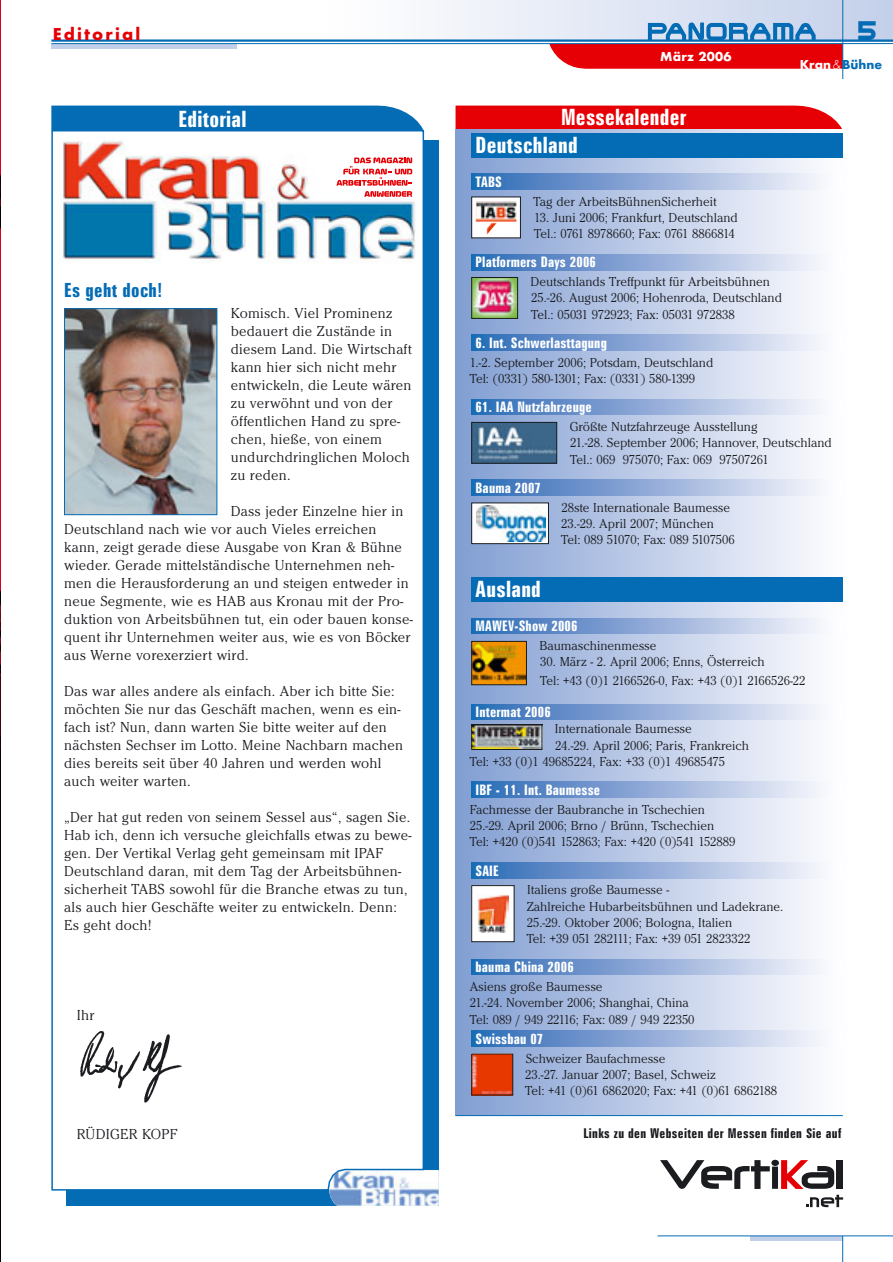
<style>
.page{position:relative;width:893px;height:1262px;background:#fff}
.page>*{position:absolute;margin:0;border:0;box-sizing:border-box;transform-origin:0 0}
.t1{font:500 28.95px "Steel Wolf";color:#046cb5}
.t2{font:700 extra-condensed 22.5px "Zurich BT";letter-spacing:.015em;color:#fff}
.t3{font:700 extra-condensed 19.5px "Zurich BT";letter-spacing:.02em;color:#046cb5}
.t4{font:800 18px "Function";letter-spacing:.12em;color:#e60005}
.t5{font:300 15px/18px "Cheltenham";letter-spacing:.02em;color:#1b1c20}
.t6{font:700 extra-condensed 14.55px "Zurich BT";letter-spacing:.015em;color:#fff}
.t7{font:300 13.5px/16.2px "Cheltenham";color:#1b1c20}
.t8{font:700 extra-condensed 13.5px "Zurich BT";letter-spacing:.025em;color:#1b1c20}
.t9{font:800 13.5px "Function";color:#046cb5}
.t10{font:800 13.5px "Function";letter-spacing:.02em;color:#fff}
.s1{color:#fff}
.s2{font-weight:300;color:#fff}
</style>
<div class="page">
<div style="left:321px;top:0;width:571px;height:42px;background:linear-gradient(to right,#fff,#c3d0ea)"></div>
<svg style="left:51px;top:44px;width:185px;height:4px"></svg>
<hr style="left:51px;top:39px;width:841px;height:3px;background:#046cb5">
<hr style="left:51px;top:43px;width:841px;height:1px;background:#046cb5">
<hr style="left:842px;top:0;width:1px;height:79px;background:#046cb5">
<svg style="left:750px;top:1236px;width:92px;height:4px"></svg>
<hr style="left:657px;top:1235px;width:235px;height:1px;background:#046cb5">
<svg style="left:842px;top:1236px;width:1px;height:25px"></svg>
<svg style="left:549px;top:23px;width:293px;height:46px;background:#ba586c"></svg>
<div style="left:66px;top:140px;width:372px;height:1065px;background:#046cb5"></div>
<img style="left:329px;top:1170px;width:109px;height:35px">
<svg style="left:660px;top:1159px;width:174px;height:29px"></svg>
<div style="left:836px;top:1160px;width:7px;height:28px;background:#1b1c20"></div>
<svg style="left:806px;top:1194px;width:37px;height:13px"></svg>
<svg style="left:455px;top:106px;width:387px;height:24px;background:#e51016"></svg>
<div style="left:51px;top:106px;width:372px;height:24px;background:#046cb5"></div>
<svg style="left:51px;top:130px;width:373px;height:1060px;background:#f3f4f6"></svg>
<img style="left:79px;top:1030px;width:104px;height:73px">
<img style="left:66px;top:310px;width:149px;height:203px">
<div style="left:64px;top:308px;width:153px;height:207px;border:1px solid #046cb5"></div>
<div style="left:455px;top:130px;width:392px;height:985px;background:linear-gradient(to right,#7f9cd1,#fffeff)"></div>
<img style="left:473px;top:1055px;width:38px;height:38px">
<div style="left:471px;top:1053px;width:42px;height:42px;border:1px solid #1b1c20"></div>
<div style="left:471px;top:1030px;width:371px;height:16px;background:linear-gradient(to right,#2967b5,#fffbff)"></div>
<div style="left:471px;top:959px;width:371px;height:16px;background:linear-gradient(to right,#2967b5,#fffbff)"></div>
<div style="left:471px;top:885px;width:43px;height:56px;background:#fff"></div>
<img style="left:477px;top:894px;width:32px;height:39px">
<div style="left:471px;top:885px;width:43px;height:57px;border:1px solid #1b1c20"></div>
<div style="left:471px;top:862px;width:371px;height:16px;background:linear-gradient(to right,#2967b5,#fffbff)"></div>
<div style="left:471px;top:781px;width:371px;height:16px;background:linear-gradient(to right,#2967b5,#fffbff)"></div>
<img style="left:473px;top:726px;width:67px;height:22px">
<div style="left:471px;top:724px;width:71px;height:26px;border:1px solid #1b1c20"></div>
<div style="left:471px;top:704px;width:371px;height:16px;background:linear-gradient(to right,#2967b5,#fffbff)"></div>
<img style="left:473px;top:643px;width:52px;height:40px">
<div style="left:471px;top:641px;width:56px;height:44px;border:1px solid #1b1c20"></div>
<div style="left:471px;top:618px;width:371px;height:16px;background:linear-gradient(to right,#2967b5,#fffbff)"></div>
<div style="left:471px;top:577px;width:371px;height:25px;background:#046cb5"></div>
<svg style="left:473px;top:504px;width:74px;height:38px"></svg>
<img style="left:476px;top:505px;width:69px;height:36px">
<div style="left:471px;top:502px;width:78px;height:42px;border:1px solid #1b1c20"></div>
<div style="left:471px;top:479px;width:371px;height:16px;background:linear-gradient(to right,#2967b5,#fffbff)"></div>
<img style="left:473px;top:424px;width:82px;height:37px">
<div style="left:471px;top:422px;width:86px;height:41px;border:1px solid #1b1c20"></div>
<div style="left:471px;top:399px;width:371px;height:16px;background:linear-gradient(to right,#2967b5,#fffbff)"></div>
<svg style="left:471px;top:335px;width:371px;height:15px;background:#95b0d9"></svg>
<img style="left:473px;top:279px;width:43px;height:38px">
<div style="left:471px;top:277px;width:47px;height:42px;border:1px solid #1b1c20"></div>
<div style="left:471px;top:254px;width:371px;height:16px;background:linear-gradient(to right,#2967b5,#fffbff)"></div>
<div style="left:471px;top:197px;width:49px;height:41px;background:#fff"></div>
<img style="left:475px;top:201px;width:41px;height:28px">
<div style="left:471px;top:196px;width:50px;height:42px;border:1px solid #1b1c20"></div>
<svg style="left:471px;top:174px;width:371px;height:15px;background:#95b0d9"></svg>
<div style="left:471px;top:133px;width:371px;height:25px;background:#046cb5"></div>
<hr style="left:455px;top:1115px;width:387px;height:1px;background:#046cb5">
<img style="left:0;top:0;width:1px;height:1261px">
<h3 class="t4" style="left:53px;top:26px;width:89px">Editorial</h3>
<p class="t10" style="left:660px;top:51px;width:73px">März 2006</p>
<h2 class="t2" style="left:178px;top:111px;width:69px">Editorial</h2>
<h2 class="t2" style="left:561px;top:109px;width:127px">Messekalender</h2>
<h2 class="t2" style="left:475px;top:137px;width:103px">Deutschland</h2>
<p class="t6" style="left:475px;top:176px;width:28px">TABS</p>
<h1 class="t1" style="left:858px;top:13px;width:20px">5</h1>
<p class="t9" style="left:799px;top:59px;width:84px"><span class="s1">Kran</span><span class="s2">&amp;</span>Bühne</p>
<h3 class="t3" style="left:64px;top:282px;width:100px">Es geht doch!</h3>
<p class="t5" style="left:231px;top:305px;width:182px">Komisch. Viel Prominenz bedauert die Zustände in diesem Land. Die Wirtschaft kann hier sich nicht mehr entwickeln, die Leute wären zu verwöhnt und von der öffentlichen Hand zu spre&shy;chen, hieße, von einem undurchdringlichen Moloch zu reden.</p>
<p class="t5" style="left:64px;top:503px;width:350px;text-indent:167px">Dass jeder Einzelne hier in Deutschland nach wie vor auch Vieles erreichen kann, zeigt gerade diese Ausgabe von Kran &amp; Bühne wieder. Gerade mittelständische Unternehmen neh&shy;men die Herausforderung an und steigen entweder in neue Segmente, wie es HAB aus Kronau mit der Pro&shy;duktion von Arbeitsbühnen tut, ein oder bauen konse&shy;quent ihr Unternehmen weiter aus, wie es von Böcker aus Werne vorexerziert wird.</p>
<p class="t5" style="left:64px;top:683px;width:340px">Das war alles andere als einfach. Aber ich bitte Sie: möchten Sie nur das Geschäft machen, wenn es ein&shy;fach ist? Nun, dann warten Sie bitte weiter auf den nächsten Sechser im Lotto. Meine Nachbarn machen dies bereits seit über 40 Jahren und werden wohl auch weiter warten.</p>
<p class="t5" style="left:64px;top:809px;width:349px">„Der hat gut reden von seinem Sessel aus“, sagen Sie.<br>Hab ich, denn ich versuche gleichfalls etwas zu bewe&shy;gen. Der Vertikal Verlag geht gemeinsam mit IPAF Deutschland daran, mit dem Tag der Arbeitsbühnen&shy;sicherheit TABS sowohl für die Branche etwas zu tun, als auch hier Geschäfte weiter zu entwickeln. Denn:<br>Es geht doch!</p>
<p class="t5" style="left:77px;top:1007px;width:19px">Ihr</p>
<p class="t5" style="left:77px;top:1125px;width:102px">RÜDIGER KOPF</p>
<p class="t7" style="left:533px;top:194px;width:185px">Tag der ArbeitsBühnenSicherheit</p>
<p class="t7" style="left:534px;top:210px;width:205px">13. Juni 2006; Frankfurt, Deutschland<br>Tel.: 0761 8978660; Fax: 0761 8866814</p>
<p class="t7" style="left:530px;top:275px;width:253px">Deutschlands Treffpunkt für Arbeitsbühnen<br>25.-26. August 2006; Hohenroda, Deutschland<br>Tel.: 05031 972923; Fax: 05031 972838</p>
<p class="t7" style="left:470px;top:355px;width:245px">1.-2. September 2006; Potsdam, Deutschland<br>Tel: (0331) 580-1301; Fax: (0331) 580-1399</p>
<p class="t7" style="left:569px;top:419px;width:263px">Größte Nutzfahrzeuge Ausstellung<br>21.-28. September 2006; Hannover, Deutschland<br>Tel.: 069 975070; Fax: 069 97507261</p>
<p class="t7" style="left:561px;top:500px;width:175px">28ste Internationale Baumesse<br>23.-29. April 2007; München<br>Tel: 089 51070; Fax: 089 5107506</p>
<p class="t6" style="left:475px;top:257px;width:122px">Platformers Days 2006</p>
<p class="t6" style="left:475px;top:337px;width:133px">6. Int. Schwerlasttagung</p>
<p class="t6" style="left:475px;top:402px;width:118px">61. IAA Nutzfahrzeuge</p>
<p class="t6" style="left:475px;top:482px;width:67px">Bauma 2007</p>
<h2 class="t2" style="left:475px;top:581px;width:67px">Ausland</h2>
<p class="t6" style="left:475px;top:621px;width:103px">MAWEV-Show 2006</p>
<p class="t7" style="left:539px;top:638px;width:118px">Baumaschinenmesse</p>
<p class="t7" style="left:540px;top:653px;width:267px;line-height:18.5px">30. März - 2. April 2006; Enns, Österreich<br>Tel: +43 (0)1 2166526-0, Fax: +43 (0)1 2166526-22</p>
<p class="t7" style="left:555px;top:721px;width:138px">Internationale Baumesse</p>
<p class="t7" style="left:555px;top:738px;width:195px">24.-29. April 2006; Paris, Frankreich</p>
<p class="t7" style="left:470px;top:754px;width:257px">Tel: +33 (0)1 49685224, Fax: +33 (0)1 49685475</p>
<p class="t7" style="left:470px;top:802px;width:267px">Fachmesse der Baubranche in Tschechien<br>25.-29. April 2006; Brno / Brünn, Tschechien<br>Tel: +420 (0)541 152863; Fax: +420 (0)541 152889</p>
<p class="t7" style="left:526px;top:883px;width:258px">Italiens große Baumesse -<br>Zahlreiche Hubarbeitsbühnen und Ladekrane.<br>25.-29. Oktober 2006; Bologna, Italien<br>Tel: +39 051 282111; Fax: +39 051 2823322</p>
<p class="t7" style="left:470px;top:979px;width:226px">Asiens große Baumesse<br>21.-24. November 2006; Shanghai, China<br>Tel: 089 / 949 22116; Fax: 089 / 949 22350</p>
<p class="t7" style="left:525px;top:1051px;width:253px">Schweizer Baufachmesse<br>23.-27. Januar 2007; Basel, Schweiz<br>Tel: +41 (0)61 6862020; Fax: +41 (0)61 6862188</p>
<p class="t6" style="left:475px;top:707px;width:77px">Intermat 2006</p>
<p class="t6" style="left:475px;top:784px;width:126px">IBF - 11. Int. Baumesse</p>
<p class="t6" style="left:475px;top:865px;width:25px">SAIE</p>
<p class="t6" style="left:475px;top:962px;width:100px">bauma China 2006</p>
<p class="t6" style="left:475px;top:1033px;width:69px">Swissbau 07</p>
<p class="t8" style="left:583px;top:1127px;width:259px">Links zu den Webseiten der Messen finden Sie auf</p>
</div>
